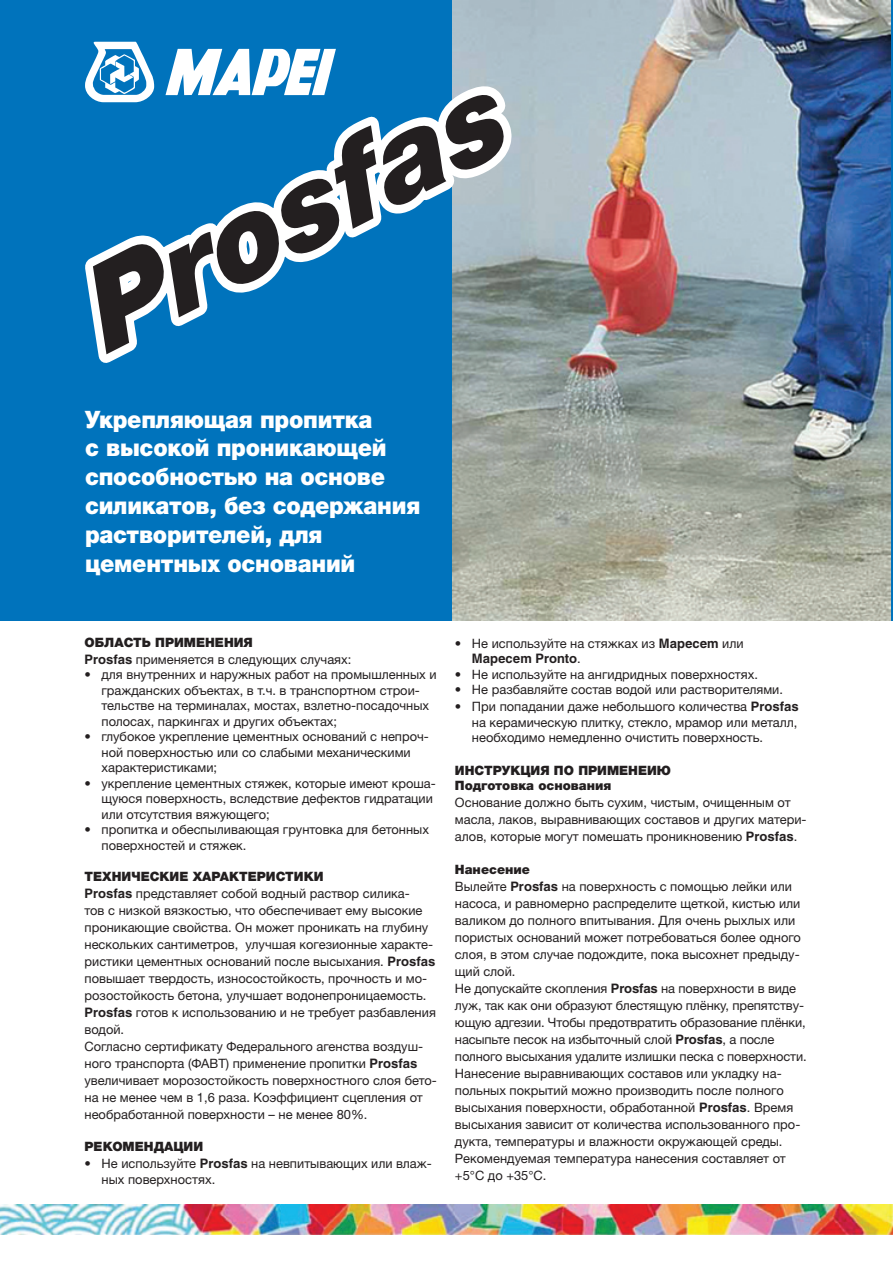
<style>
.page{position:relative;width:893px;height:1263px;background:#fff}
.page>*{position:absolute;margin:0;border:0;box-sizing:border-box;transform-origin:0 0}
.t1{font:900 24px/28.8px "Helvetica Neue LTW1 G";letter-spacing:-.01em;color:#fff;scale:.95 1}
.отступ{font:12.9px/17px "Helvetica Neue LTW1 G";color:#231f20}
.заголовок1{font:900 12.9px "Helvetica Neue LTW1 G";color:#231f20}
.s1{font-family:"Helios";font-weight:700}
</style>
<div class="page">
<div style="left:0;top:0;width:893px;height:621px;background:#0073bc"></div>
<img style="left:453px;top:0;width:438px;height:621px">
<svg style="left:93px;top:42px;width:45px;height:3px"></svg>
<img style="left:0;top:1204px;width:893px;height:31px">
<svg style="left:91px;top:45px;width:442px;height:337px"></svg>
<svg style="left:85px;top:67px;width:429px;height:289px"></svg>
<p class="t1" style="left:85px;top:405px;width:354px">Укрепляющая пропитка<br>с высокой проникающей способностью на основе силикатов, без содержания растворителей, для цементных оснований</p>
<p class="заголовок1" style="left:85px;top:634px;width:170px">ОБЛАСТЬ ПРИМЕНЕНИЯ</p>
<p class="отступ" style="left:85px;top:651px;width:268px"><span class="s1">Prosfas</span> применяется в следующих случаях:</p>
<p class="отступ" style="left:102px;top:667px;width:337px;line-height:15.5px;text-indent:-17px">• для внутренних и наружных работ на промышленных и гражданских объектах, в т.ч. в транспортном строи&shy;тельстве на терминалах, мостах, взлетно-посадочных полосах, паркингах и других объектах;</p>
<p class="отступ" style="left:102px;top:729px;width:329px;line-height:15.5px;text-indent:-17px">• глубокое укрепление цементных оснований с непроч&shy;ной поверхностью или со слабыми механическими характеристиками;</p>
<p class="отступ" style="left:102px;top:775px;width:336px;line-height:15.5px;text-indent:-17px">• укрепление цементных стяжек, которые имеют кроша&shy;щуюся поверхность, вследствие дефектов гидратации или отсутствия вяжующего;</p>
<p class="отступ" style="left:102px;top:822px;width:329px;line-height:15.5px;text-indent:-17px">• пропитка и обеспыливающая грунтовка для бетонных поверхностей и стяжек.</p>
<p class="заголовок1" style="left:85px;top:868px;width:240px">ТЕХНИЧЕСКИЕ ХАРАКТЕРИСТИКИ</p>
<p class="отступ" style="left:85px;top:884px;width:352px"><span class="s1">Prosfas</span> представляет собой водный раствор силика-<br>тов с низкой вязкостью, что обеспечивает ему высокие проникающие свойства. Он может проникать на глубину нескольких сантиметров, улучшая когезионные характе&shy;ристики цементных оснований после высыхания. <span class="s1">Prosfas </span>повышает твердость, износостойкость, прочность и мо&shy;розостойкость бетона, улучшает водонепроницаемость.</p>
<p class="отступ" style="left:85px;top:1003px;width:353px"><span class="s1">Prosfas</span> готов к использованию и не требует разбавления водой.</p>
<p class="отступ" style="left:85px;top:1037px;width:354px">Согласно сертификату Федерального агенства воздуш&shy;ного транспорта (ФАВТ) применение пропитки <span class="s1">Prosfas </span>увеличивает морозостойкость поверхностного слоя бето&shy;на не менее чем в 1,6 раза. Коэффициент сцепления от необработанной поверхности – не менее 80%.</p>
<p class="заголовок1" style="left:85px;top:1139px;width:120px">РЕКОМЕНДАЦИИ</p>
<p class="отступ" style="left:102px;top:1156px;width:332px;line-height:15.5px;text-indent:-17px">• Не используйте <span class="s1">Prosfas</span> на невпитывающих или влаж&shy;ных поверхностях.</p>
<p class="отступ" style="left:472px;top:635px;width:273px;line-height:15.5px;text-indent:-17px">• Не используйте на стяжках из <span class="s1">Mapecem</span> или<br><span class="s1">Mapecem Pronto</span>.</p>
<p class="отступ" style="left:455px;top:665px;width:305px">• Не используйте на ангидридных поверхностях.</p>
<p class="отступ" style="left:455px;top:681px;width:329px">• Не разбавляйте состав водой или растворителями.</p>
<p class="отступ" style="left:472px;top:699px;width:328px;line-height:15.5px;text-align:justify;text-indent:-17px">• При попадании даже небольшого количества <span class="s1">Prosfas </span>на керамическую плитку, стекло, мрамор или металл, необходимо немедленно очистить поверхность.</p>
<p class="заголовок1" style="left:455px;top:762px;width:218px">ИНСТРУКЦИЯ ПО ПРИМЕНЕИЮ</p>
<p class="заголовок1" style="left:455px;top:778px;width:158px">Подготовка основания</p>
<p class="отступ" style="left:455px;top:794px;width:353px">Основание должно быть сухим, чистым, очищенным от масла, лаков, выравнивающих составов и других матери&shy;алов, которые могут помешать проникновению <span class="s1">Prosfas</span>.</p>
<p class="заголовок1" style="left:455px;top:861px;width:77px">Нанесение</p>
<p class="отступ" style="left:455px;top:877px;width:348px">Вылейте <span class="s1">Prosfas</span> на поверхность с помощью лейки или насоса, и равномерно распределите щеткой, кистью или валиком до полного впитывания. Для очень рыхлых или пористых оснований может потребоваться более одного слоя, в этом случае подождите, пока высохнет предыду&shy;щий слой.</p>
<p class="отступ" style="left:455px;top:979px;width:353px">Не допускайте скопления <span class="s1">Prosfas</span> на поверхности в виде луж, так как они образуют блестящую плёнку, препятству&shy;ющую адгезии. Чтобы предотвратить образование плёнки, насыпьте песок на избыточный слой <span class="s1">Prosfas</span>, а после полного высыхания удалите излишки песка с поверхности.</p>
<p class="отступ" style="left:455px;top:1064px;width:347px">Нанесение выравнивающих составов или укладку на&shy;польных покрытий можно производить после полного высыхания поверхности, обработанной <span class="s1">Prosfas</span>. Время высыхания зависит от количества использованного про&shy;дукта, температуры и влажности окружающей среды.<br>Рекомендуемая температура нанесения составляет от +5°С до +35°С.</p>
</div>
